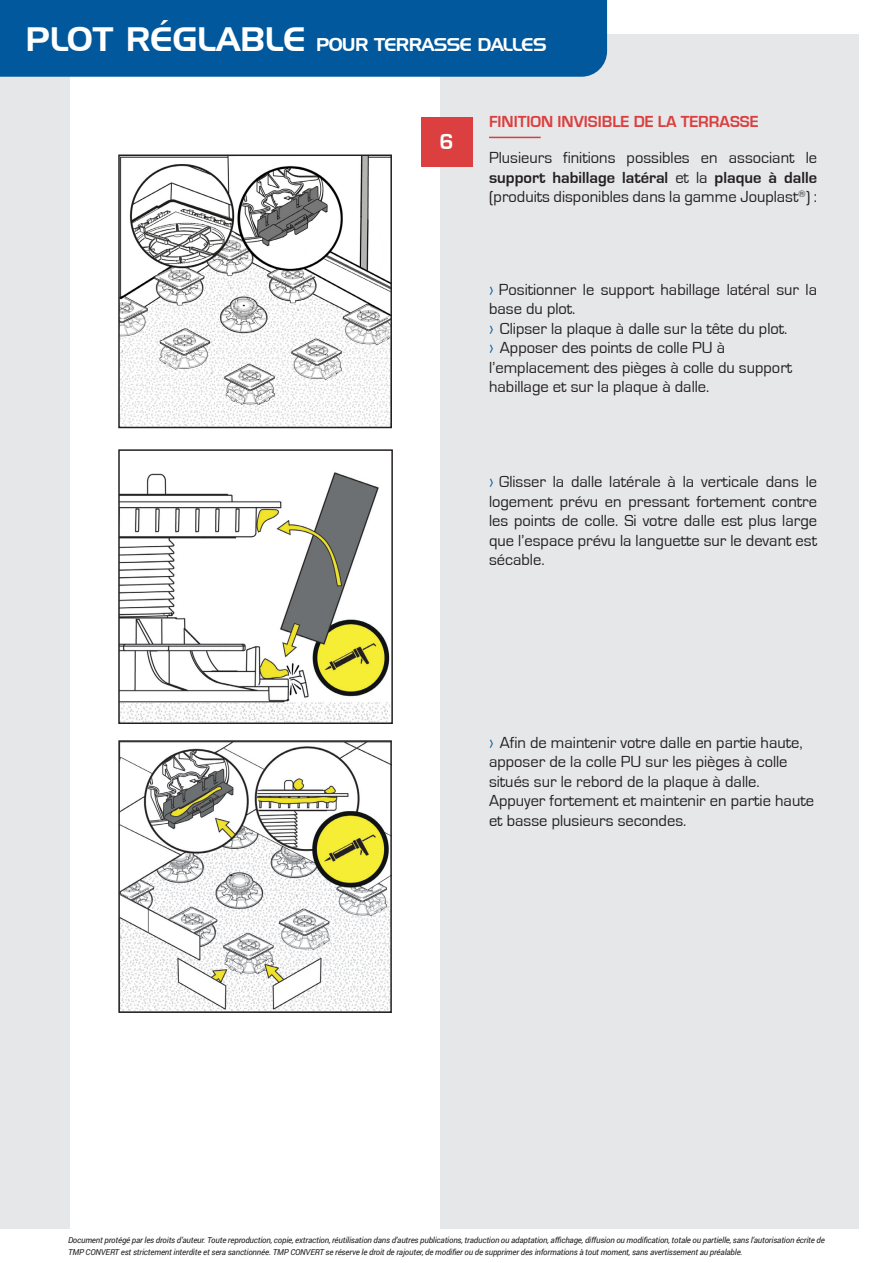
<style>
.page{position:relative;width:893px;height:1263px;background:#fff}
.page>*{position:absolute;margin:0;border:0;box-sizing:border-box;transform-origin:0 0}
.t1{font:700 22.5px "Eurostile";color:#fff}
.t2{font:18px "Handel Gothic BT";letter-spacing:-.04em;color:#fff}
.t3{font:16.5px/19.5px "Eurostile";color:#231f20}
.t4{font:700 16.5px "Eurostile";color:#db3f3f}
.t5{font:italic 8.25px/12px "Roboto";letter-spacing:-.02em;color:#231f20}
.s1{font-size:33px}
.s2{font-weight:700}
.s3{color:#01589c}
</style>
<div class="page">
<div style="left:0;top:34px;width:859px;height:1195px;background:#e6e7e9"></div>
<div style="left:70px;top:0;width:370px;height:1234px;background:#fff"></div>
<hr style="left:489px;top:137px;width:52px;height:1px;background:#db3f3f">
<div style="left:421px;top:117px;width:51px;height:49px;background:#db3f3f"></div>
<img style="left:121px;top:157px;width:268px;height:268px">
<div style="left:118px;top:154px;width:274px;height:274px;border:2px solid #231f20"></div>
<img style="left:121px;top:743px;width:268px;height:267px">
<div style="left:118px;top:740px;width:274px;height:273px;border:2px solid #231f20"></div>
<img style="left:121px;top:472px;width:269px;height:249px">
<div style="left:118px;top:449px;width:275px;height:275px;border:2px solid #231f20"></div>
<div style="left:0;top:0;width:607px;height:77px;background:#01589c"></div>
<p class="t2" style="left:26px;top:33px;width:523px"><span class="s1">PLOT RÉGLABLE</span> POUR TERRASSE DALLES</p>
<p class="t1" style="left:440px;top:130px;width:16px">6</p>
<p class="t4" style="left:489px;top:112px;width:271px">FINITION INVISIBLE DE LA TERRASSE</p>
<p class="t3" style="left:489px;top:148px;width:330px;text-align:justify">Plusieurs finitions possibles en associant le <span class="s2">support habillage latéral</span> et la <span class="s2">plaque à dalle </span>(produits disponibles dans la gamme Jouplast<sup>®</sup>) :</p>
<p class="t3" style="left:489px;top:280px;width:330px"><span class="s3">›</span> Positionner le support habillage latéral sur la base du plot.</p>
<p class="t3" style="left:489px;top:319px;width:300px"><span class="s3">›</span> Clipser la plaque à dalle sur la tête du plot.</p>
<p class="t3" style="left:489px;top:338px;width:305px"><span class="s3">›</span> Apposer des points de colle PU à l’emplacement des pièges à colle du support habillage et sur la plaque à dalle.</p>
<p class="t3" style="left:489px;top:472px;width:330px;text-align:justify"><span class="s3">›</span> Glisser la dalle latérale à la verticale dans le logement prévu en pressant fortement contre les points de colle. Si votre dalle est plus large que l’espace prévu la languette sur le devant est sécable.</p>
<p class="t3" style="left:489px;top:733px;width:327px"><span class="s3">›</span> Afin de maintenir votre dalle en partie haute, apposer de la colle PU sur les pièges à colle situés sur le rebord de la plaque à dalle.<br>Appuyer fortement et maintenir en partie haute et basse plusieurs secondes.</p>
<p class="t5" style="left:68px;top:1233px;width:758px">Document protégé par les droits d’auteur. Toute reproduction, copie, extraction, réutilisation dans d’autres publications, traduction ou adaptation, affichage, diffusion ou modification, totale ou partielle, sans l’autorisation écrite de<br>TMP CONVERT est strictement interdite et sera sanctionnée. TMP CONVERT se réserve le droit de rajouter, de modifier ou de supprimer des informations à tout moment, sans avertissement au préalable.</p>
</div>
